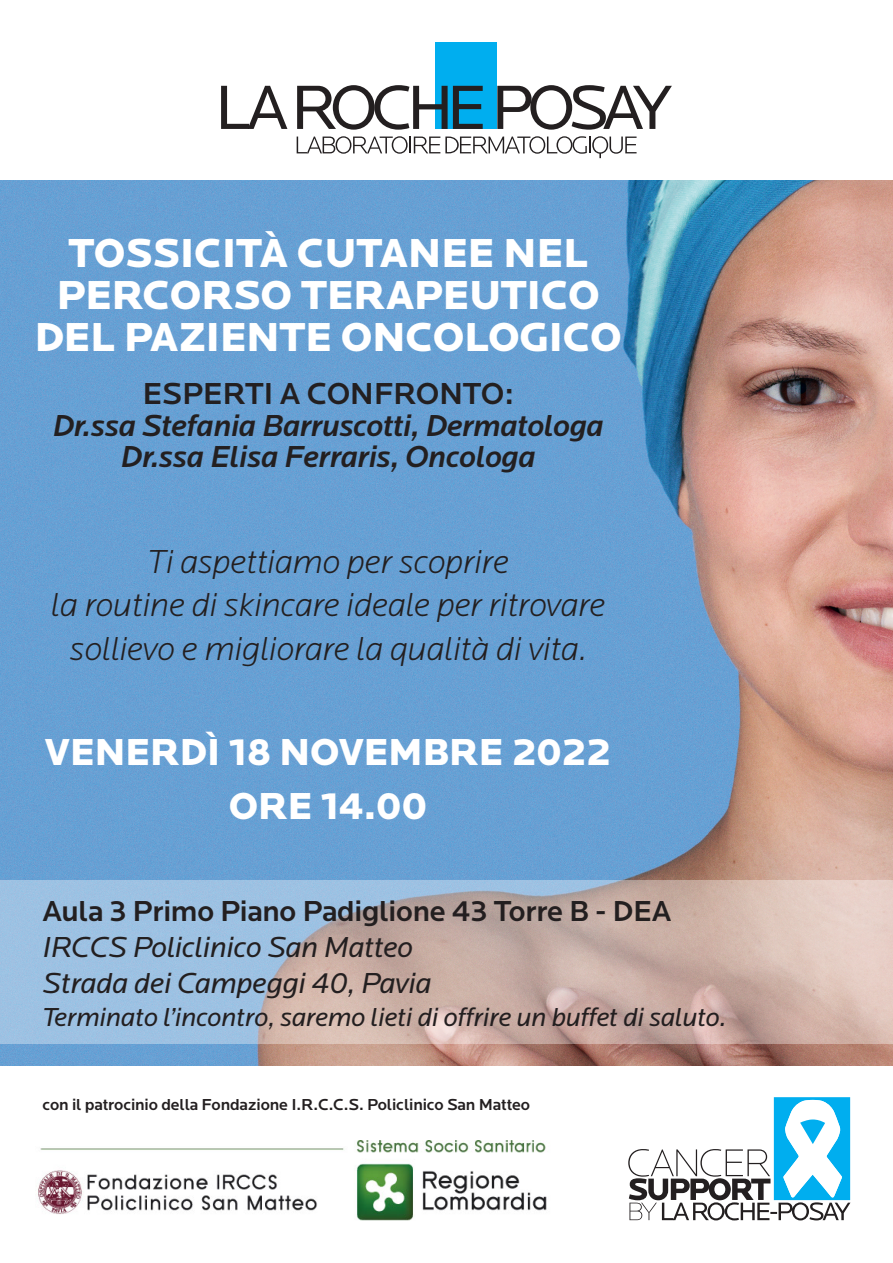
<style>
.page{position:relative;width:893px;height:1263px;background:#fff}
.page>*{position:absolute;margin:0;border:0;box-sizing:border-box;transform-origin:0 0}
.t1{font:900 42px/42px "Locator";letter-spacing:-.01em;color:#fff}
.t2{font:900 39px "Locator";letter-spacing:-.01em;color:#fff}
.t3{font:italic 300 34.5px/43.7px "Locator";letter-spacing:-.01em;color:#231f20;text-align:center}
.t4{font:italic 500 31.5px "Locator";letter-spacing:-.01em;color:#231f20}
.t5{font:500 31.5px "Locator";letter-spacing:-.01em;color:#231f20}
.t6{font:italic 30px "Locator";letter-spacing:-.01em;color:#231f20}
.t7{font:500 30px "Locator";letter-spacing:-.01em;color:#231f20}
.t8{font:italic 27px "Locator";letter-spacing:-.01em;color:#231f20}
.t9{font:500 16.5px "Locator";letter-spacing:-.01em;color:#231f20}
</style>
<div class="page">
<img style="left:0;top:181px;width:893px;height:884px">
<svg style="left:0;top:880px;width:893px;height:164px;background:#bbb7bd"></svg>
<svg style="left:497px;top:85px;width:175px;height:45px"></svg>
<div style="left:435px;top:43px;width:62px;height:86px;background:#00aeef"></div>
<svg style="left:221px;top:86px;width:66px;height:43px"></svg>
<svg style="left:297px;top:85px;width:186px;height:45px"></svg>
<svg style="left:297px;top:136px;width:340px;height:22px"></svg>
<svg style="left:628px;top:1097px;width:222px;height:123px"></svg>
<img style="left:38px;top:1140px;width:509px;height:80px">
<p class="t1" style="left:56px;top:232px;width:545px">TOSSICITÀ CUTANEE NEL<br>PERCORSO TERAPEUTICO</p>
<p class="t1" style="left:34px;top:316px;width:589px">DEL PAZIENTE ONCOLOGICO</p>
<p class="t5" style="left:142px;top:376px;width:373px">ESPERTI A CONFRONTO:</p>
<p class="t4" style="left:52px;top:407px;width:553px">Dr.ssa Stefania Barruscotti, Dermatologa</p>
<p class="t4" style="left:121px;top:439px;width:416px">Dr.ssa Elisa Ferraris, Oncologa</p>
<p class="t3" style="left:147px;top:539px;width:363px">Ti aspettiamo per scoprire</p>
<p class="t3" style="left:51px;top:583px;width:556px">la routine di skincare ideale per ritrovare sollievo e migliorare la qualità di vita.</p>
<p class="t2" style="left:45px;top:729px;width:568px">VENERDÌ 18 NOVEMBRE 2022</p>
<p class="t2" style="left:229px;top:782px;width:200px">ORE 14.00</p>
<p class="t7" style="left:43px;top:894px;width:630px">Aula 3 Primo Piano Padiglione 43 Torre B - DEA</p>
<p class="t6" style="left:43px;top:930px;width:372px">IRCCS Policlinico San Matteo</p>
<p class="t6" style="left:43px;top:966px;width:391px">Strada dei Campeggi 40, Pavia</p>
<p class="t8" style="left:43px;top:1001px;width:685px">Terminato l’incontro, saremo lieti di offrire un buffet di saluto.</p>
<p class="t9" style="left:43px;top:1095px;width:489px">con il patrocinio della Fondazione I.R.C.C.S. Policlinico San Matteo</p>
</div>
